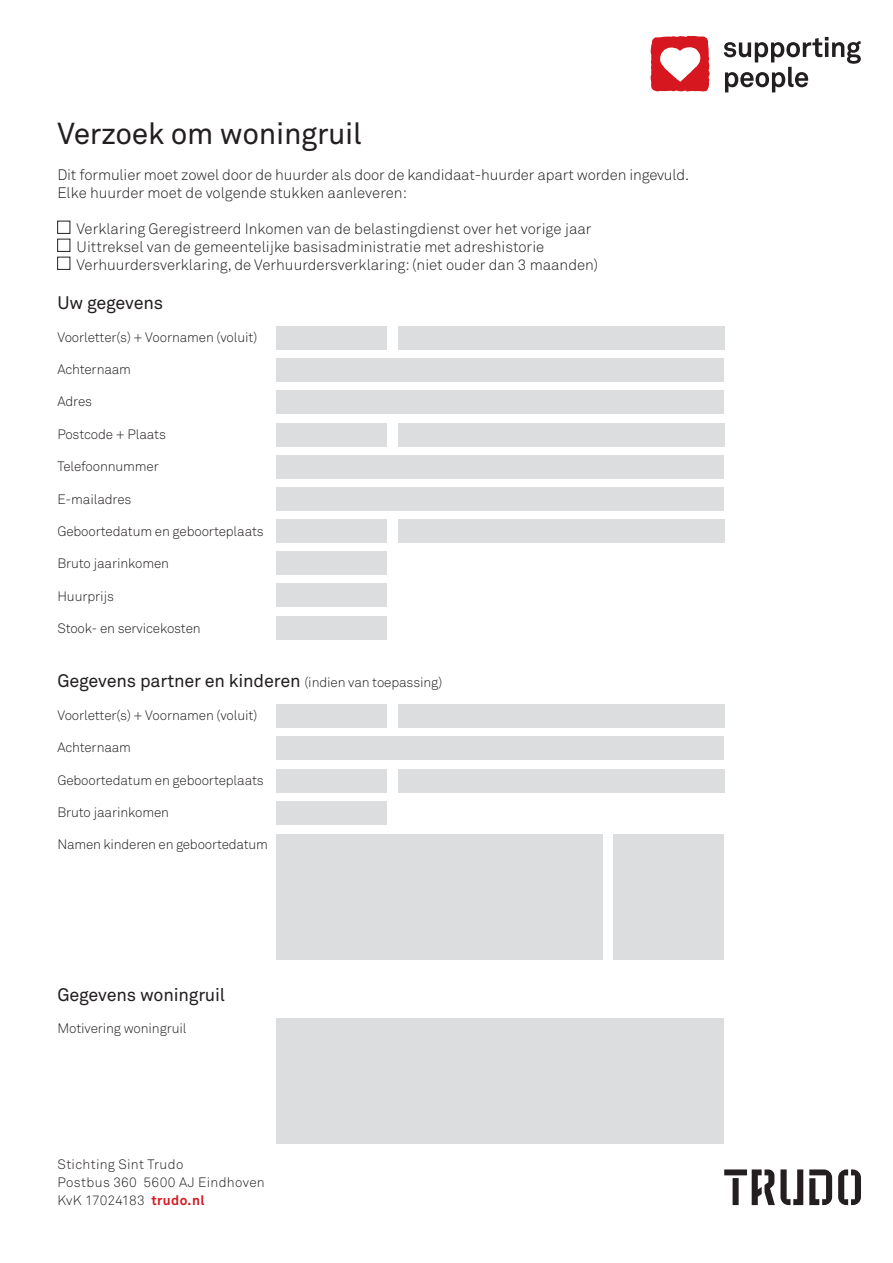
<style>
.page{position:relative;width:893px;height:1263px;background:#fff}
.page>*{position:absolute;margin:0;border:0;box-sizing:border-box;transform-origin:0 0}
.t1{font:30px "Akkurat Pro";letter-spacing:-.01em;color:#231f20}
.t2{font:18px "Akkurat Pro";letter-spacing:-.01em;color:#231f20}
.t3{font:300 15px "Akkurat Pro";color:#231f20}
.t4{font:300 13.5px "Akkurat Pro";letter-spacing:-.01em;color:#231f20}
.t5{font:300 13.5px "Akkurat Pro";letter-spacing:.025em;color:#231f20}
.t6{font:300 13.5px "Akkurat Pro";letter-spacing:.02em;color:#231f20}
.s1{font-weight:300;font-size:13.5px}
.s2{font-weight:700;color:#d7171f}
</style>
<div class="page">
<div style="left:57px;top:221px;width:13px;height:13px;border:1px solid #231f20"></div>
<div style="left:57px;top:239px;width:13px;height:13px;border:1px solid #231f20"></div>
<div style="left:57px;top:257px;width:13px;height:13px;border:1px solid #231f20"></div>
<div style="left:276px;top:455px;width:448px;height:23px;background:#dcdddf"></div>
<svg style="left:724px;top:37px;width:137px;height:55px"></svg>
<svg style="left:650px;top:36px;width:60px;height:56px"></svg>
<div style="left:733px;top:1178px;width:6px;height:27px;background:#231f20"></div>
<div style="left:724px;top:1169px;width:23px;height:6px;background:#231f20"></div>
<svg style="left:752px;top:1169px;width:51px;height:36px"></svg>
<svg style="left:809px;top:1169px;width:23px;height:36px"></svg>
<svg style="left:838px;top:1169px;width:23px;height:36px"></svg>
<div style="left:276px;top:487px;width:448px;height:24px;background:#dcdddf"></div>
<div style="left:276px;top:358px;width:448px;height:24px;background:#dcdddf"></div>
<div style="left:276px;top:737px;width:448px;height:23px;background:#dcdddf"></div>
<div style="left:276px;top:391px;width:448px;height:23px;background:#dcdddf"></div>
<div style="left:398px;top:423px;width:326px;height:23px;background:#dcdddf"></div>
<div style="left:398px;top:519px;width:326px;height:24px;background:#dcdddf"></div>
<div style="left:398px;top:769px;width:326px;height:23px;background:#dcdddf"></div>
<div style="left:398px;top:326px;width:326px;height:24px;background:#dcdddf"></div>
<div style="left:398px;top:705px;width:326px;height:23px;background:#dcdddf"></div>
<div style="left:276px;top:423px;width:111px;height:23px;background:#dcdddf"></div>
<div style="left:276px;top:519px;width:111px;height:24px;background:#dcdddf"></div>
<div style="left:276px;top:769px;width:111px;height:23px;background:#dcdddf"></div>
<div style="left:276px;top:551px;width:111px;height:24px;background:#dcdddf"></div>
<div style="left:276px;top:801px;width:111px;height:23px;background:#dcdddf"></div>
<div style="left:276px;top:584px;width:111px;height:23px;background:#dcdddf"></div>
<div style="left:276px;top:616px;width:111px;height:23px;background:#dcdddf"></div>
<div style="left:276px;top:326px;width:111px;height:24px;background:#dcdddf"></div>
<div style="left:276px;top:705px;width:111px;height:23px;background:#dcdddf"></div>
<div style="left:276px;top:834px;width:327px;height:126px;background:#dcdddf"></div>
<div style="left:614px;top:834px;width:110px;height:126px;background:#dcdddf"></div>
<div style="left:276px;top:1018px;width:448px;height:126px;background:#dcdddf"></div>
<p class="t1" style="left:57px;top:116px;width:306px">Verzoek om woningruil</p>
<p class="t3" style="left:57px;top:165px;width:633px">Dit formulier moet zowel door de huurder als door de kandidaat-huurder apart worden ingevuld.</p>
<p class="t3" style="left:57px;top:183px;width:351px">Elke huurder moet de volgende stukken aanleveren:</p>
<p class="t3" style="left:76px;top:219px;width:517px">Verklaring Geregistreerd Inkomen van de belastingdienst over het vorige jaar</p>
<p class="t3" style="left:77px;top:237px;width:469px">Uittreksel van de gemeentelijke basisadministratie met adreshistorie</p>
<p class="t3" style="left:76px;top:255px;width:523px">Verhuurdersverklaring, de Verhuurdersverklaring: (niet ouder dan 3 maanden)</p>
<p class="t2" style="left:57px;top:292px;width:107px">Uw gegevens</p>
<p class="t4" style="left:57px;top:329px;width:201px">Voorletter(s) + Voornamen (voluit)</p>
<p class="t4" style="left:57px;top:361px;width:75px">Achternaam</p>
<p class="t4" style="left:57px;top:394px;width:36px">Adres</p>
<p class="t4" style="left:57px;top:426px;width:110px">Postcode + Plaats</p>
<p class="t4" style="left:57px;top:458px;width:103px">Telefoonnummer</p>
<p class="t4" style="left:57px;top:491px;width:76px">E-mailadres</p>
<p class="t4" style="left:57px;top:523px;width:208px">Geboortedatum en geboorteplaats</p>
<p class="t4" style="left:57px;top:556px;width:113px">Bruto jaarinkomen</p>
<p class="t4" style="left:57px;top:588px;width:58px">Huurprijs</p>
<p class="t4" style="left:57px;top:620px;width:145px">Stook- en servicekosten</p>
<p class="t2" style="left:57px;top:670px;width:386px">Gegevens partner en kinderen <span class="s1">(indien van toepassing)</span></p>
<p class="t4" style="left:57px;top:707px;width:201px">Voorletter(s) + Voornamen (voluit)</p>
<p class="t4" style="left:57px;top:739px;width:75px">Achternaam</p>
<p class="t4" style="left:57px;top:772px;width:208px">Geboortedatum en geboorteplaats</p>
<p class="t4" style="left:57px;top:804px;width:113px">Bruto jaarinkomen</p>
<p class="t4" style="left:57px;top:836px;width:212px">Namen kinderen en geboortedatum</p>
<p class="t2" style="left:57px;top:984px;width:169px">Gegevens woningruil</p>
<p class="t4" style="left:57px;top:1020px;width:131px">Motivering woningruil</p>
<p class="t6" style="left:57px;top:1156px;width:127px">Stichting Sint Trudo</p>
<p class="t5" style="left:57px;top:1174px;width:209px">Postbus 360 5600 AJ Eindhoven</p>
<p class="t4" style="left:57px;top:1192px;width:149px">KvK 17024183 <span class="s2">trudo.nl</span></p>
</div>
